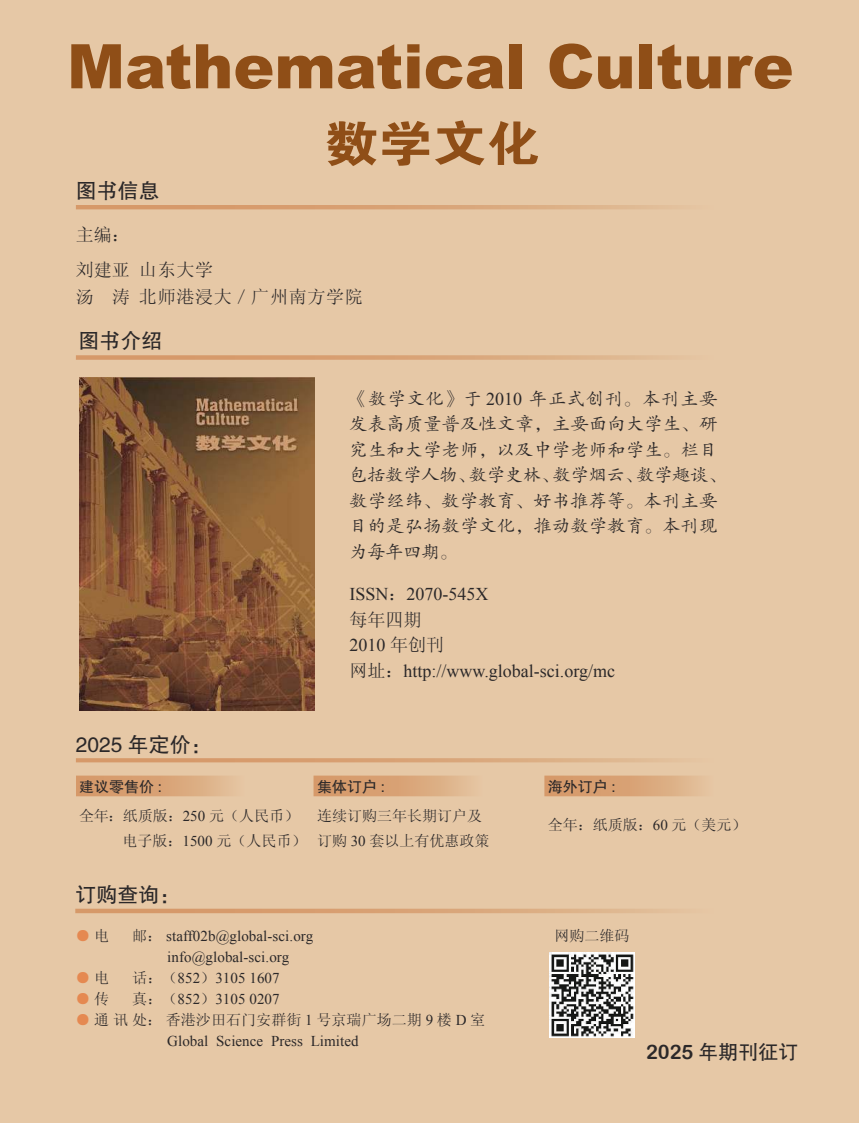
<style>
.page{position:relative;width:859px;height:1123px;background:#e6c8a6}
.page>*{position:absolute;margin:0;border:0;box-sizing:border-box;transform-origin:0 0}
.t1{font:900 61.5px "Arial";color:#8f4e17}
.t2{font:48.6px "FZDHTK GBK1 0";color:#8f4e17;scale:1.11 1}
.t3{font:21px "FZHTK GBK1 0";color:#2b2829}
.t4{font:19.95px "FZHTK GBK1 0";color:#2b2829}
.t5{font:18px/25.5px "FZKTK GBK1 0";letter-spacing:.025em;color:#2b2829}
.t6{font:18px/25.5px "Times New Roman";color:#2b2829}
.t7{font:18px "Sim Sun";letter-spacing:.04em;color:#2b2829}
.t8{font:18px/34.3px "Sim Sun";letter-spacing:.02em;color:#2b2829}
.t9{font:15px/21px "Times New Roman";letter-spacing:.005em;color:#2b2829}
.t10{font:15px/25px "Sim Sun";color:#2b2829}
.t11{font:15px "FZHTK GBK1 0";color:#2b2829}
.t12{font:15px "Sim Sun";color:#e58951}
.s1{font-family:"Times New Roman"}
.s2{font-family:"Sim Sun"}
.s3{color:#2b2829}
.s4{color:#e58951}
.s5{font-family:"Arial Rounded MT Bold"}
</style>
<div class="page">
<img style="left:544px;top:775px;width:157px;height:21px">
<img style="left:79px;top:377px;width:235px;height:333px">
<img style="left:550px;top:953px;width:84px;height:84px">
<h1 class="t1" style="left:67px;top:31px;width:728px">Mathematical Culture</h1>
<h2 class="t2" style="left:324px;top:117px;width:196px">数学文化</h2>
<p class="t3" style="left:76px;top:179px;width:85px">图书信息</p>
<p class="t8" style="left:76px;top:218px;width:139px">主编：<br>刘建亚 山东大学</p>
<p class="t7" style="left:76px;top:287px;width:288px">汤 涛 北师港浸大／广州南方学院</p>
<p class="t3" style="left:78px;top:329px;width:86px">图书介绍</p>
<p class="t5" style="left:350px;top:386px;width:378px">《数学文化》于 <span class="s1">2010</span> 年正式创刊。本刊主要发表高质量普及性文章，主要面向大学生、研究生和大学老师，以及中学老师和学生。栏目包括数学人物、数学史林、数学烟云、数学趣谈、数学经纬、数学教育、好书推荐等。本刊主要目的是弘扬数学文化，推动数学教育。本刊现为每年四期。</p>
<p class="t6" style="left:350px;top:583px;width:140px">ISSN<span class="s2">：</span>2070-545X</p>
<p class="t7" style="left:350px;top:610px;width:73px">每年四期</p>
<p class="t6" style="left:350px;top:634px;width:267px">2010 <span class="s2">年创刊<br>网址：</span>http://www.global-sci.org/mc</p>
<p class="t3" style="left:76px;top:733px;width:137px">2025 年定价：</p>
<p class="t11" style="left:79px;top:778px;width:84px">建议零售价 :</p>
<p class="t10" style="left:123px;top:803px;width:185px;text-indent:-43px">全年：纸质版：<span class="s1">250</span> 元（人民币）电子版：<span class="s1">1500</span> 元（人民币）</p>
<p class="t3" style="left:75px;top:883px;width:106px">订购查询：</p>
<p class="t11" style="left:317px;top:778px;width:69px">集体订户 :</p>
<p class="t10" style="left:317px;top:803px;width:174px">连续订购三年长期订户及订购 <span class="s1">30</span> 套以上有优惠政策</p>
<p class="t11" style="left:548px;top:778px;width:69px">海外订户 :</p>
<p class="t10" style="left:548px;top:812px;width:200px">全年：纸质版：<span class="s1">60</span> 元（美元）</p>
<p class="t12" style="left:75px;top:928px;width:35px">●<span class="s3">电</span></p>
<p class="t9" style="left:167px;top:927px;width:147px;text-indent:-35px"><span class="s2">邮：</span> staff02b@global-sci.org info@global-sci.org</p>
<p class="t12" style="left:75px;top:970px;width:35px">● <span class="s3">电</span></p>
<p class="t9" style="left:132px;top:969px;width:149px"><span class="s2">话：（</span>852<span class="s2">）</span>3105 1607</p>
<p class="t12" style="left:75px;top:991px;width:35px">● <span class="s3">传</span></p>
<p class="t9" style="left:132px;top:990px;width:149px"><span class="s2">真：（</span>852<span class="s2">）</span>3105 0207</p>
<p class="t10" style="left:75px;top:1007px;width:411px"><span class="s4">●</span> 通讯处：香港沙田石门安群街 <span class="s1">1</span> 号京瑞广场二期 <span class="s1">9</span> 楼 <span class="s1">D</span> 室</p>
<p class="t9" style="left:167px;top:1032px;width:193px">Global Science Press Limited</p>
<p class="t10" style="left:554px;top:923px;width:76px">网购二维码</p>
<p class="t4" style="left:646px;top:1040px;width:154px"><span class="s5">2025</span> 年期刊征订</p>
</div>
